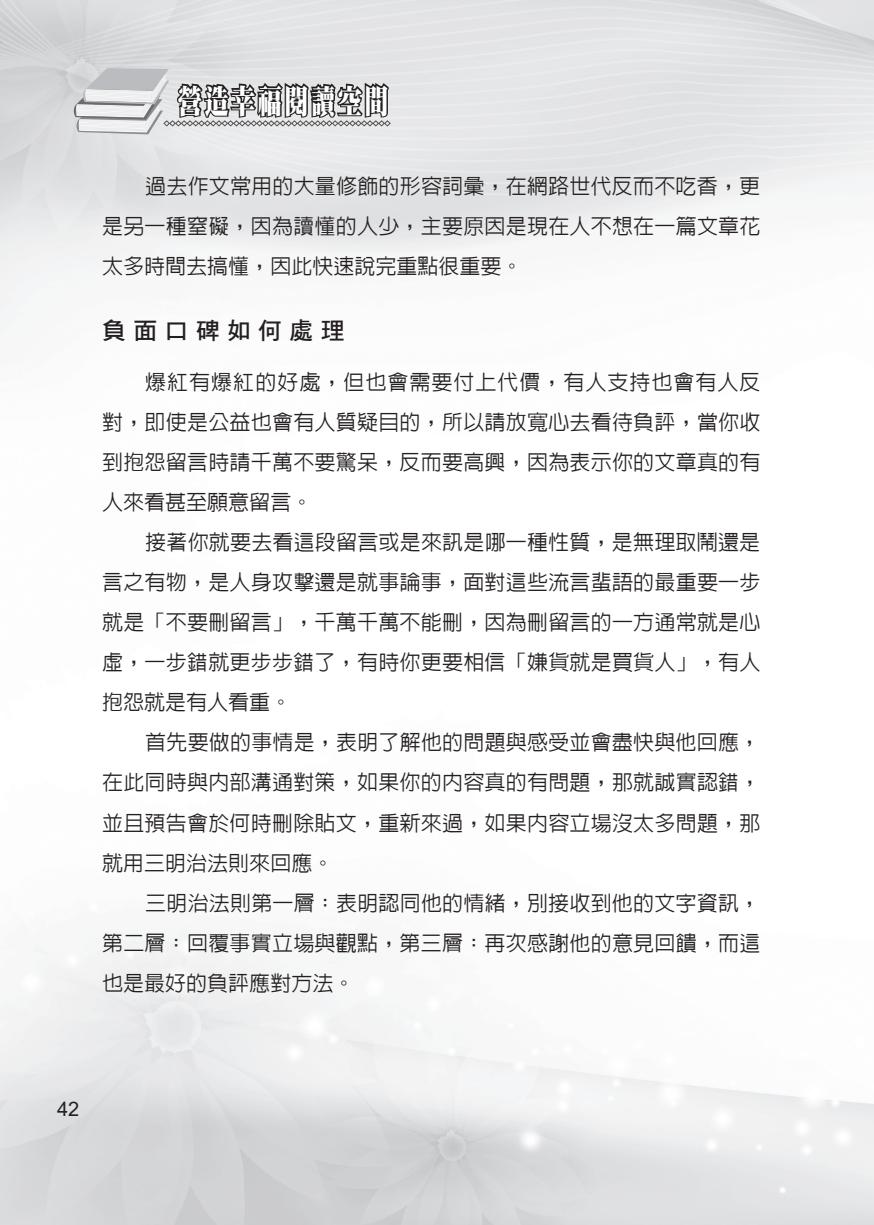
<style>
.page{position:relative;width:874px;height:1225px;background:#fff}
.page>*{position:absolute;margin:0;border:0;box-sizing:border-box;transform-origin:0 0}
.t1{font:33px "DF Ming Std W12";letter-spacing:.1em;color:#fff;scale:.73 1}
.一{font:24px "DF Hei Std W7";letter-spacing:.3em;color:#231f20}
.內文{font:500 21px/40px "Lin Gothic";letter-spacing:.01em;color:#231f20;text-align:justify}
.t2{font:20px "Arial";color:#231f20}
</style>
<div class="page">
<svg style="left:72px;top:68px;width:318px;height:66px;background:#ababac"></svg>
<h1 class="t1" style="left:178px;top:83px;width:290px">營造幸福閱讀空間</h1>
<p class="內文" style="left:102px;top:166px;width:659px;text-indent:43px">過去作文常用的大量修飾的形容詞彙，在網路世代反而不吃香，更是另一種窒礙，因為讀懂的人少，主要原因是現在人不想在一篇文章花太多時間去搞懂，因此快速說完重點很重要。</p>
<p class="一" style="left:102px;top:317px;width:244px">負面口碑如何處理</p>
<p class="內文" style="left:102px;top:362px;width:659px;text-indent:43px">爆紅有爆紅的好處，但也會需要付上代價，有人支持也會有人反對，即使是公益也會有人質疑目的，所以請放寬心去看待負評，當你收到抱怨留言時請千萬不要驚呆，反而要高興，因為表示你的文章真的有人來看甚至願意留言。</p>
<p class="內文" style="left:102px;top:522px;width:659px;text-indent:43px">接著你就要去看這段留言或是來訊是哪一種性質，是無理取鬧還是言之有物，是人身攻擊還是就事論事，面對這些流言蜚語的最重要一步就是「不要刪留言」，千萬千萬不能刪，因為刪留言的一方通常就是心虛，一步錯就更步步錯了，有時你更要相信「嫌貨就是買貨人」，有人抱怨就是有人看重。</p>
<p class="內文" style="left:102px;top:722px;width:659px;text-indent:43px">首先要做的事情是，表明了解他的問題與感受並會盡快與他回應，在此同時與內部溝通對策，如果你的內容真的有問題，那就誠實認錯，並且預告會於何時刪除貼文，重新來過，如果內容立場沒太多問題，那就用三明治法則來回應。</p>
<p class="內文" style="left:102px;top:882px;width:659px;text-indent:43px">三明治法則第一層：表明認同他的情緒，別接收到他的文字資訊，第二層：回覆事實立場與觀點，第三層：再次感謝他的意見回饋，而這也是最好的負評應對方法。</p>
<p class="t2" style="left:57px;top:1094px;width:24px">42</p>
</div>
